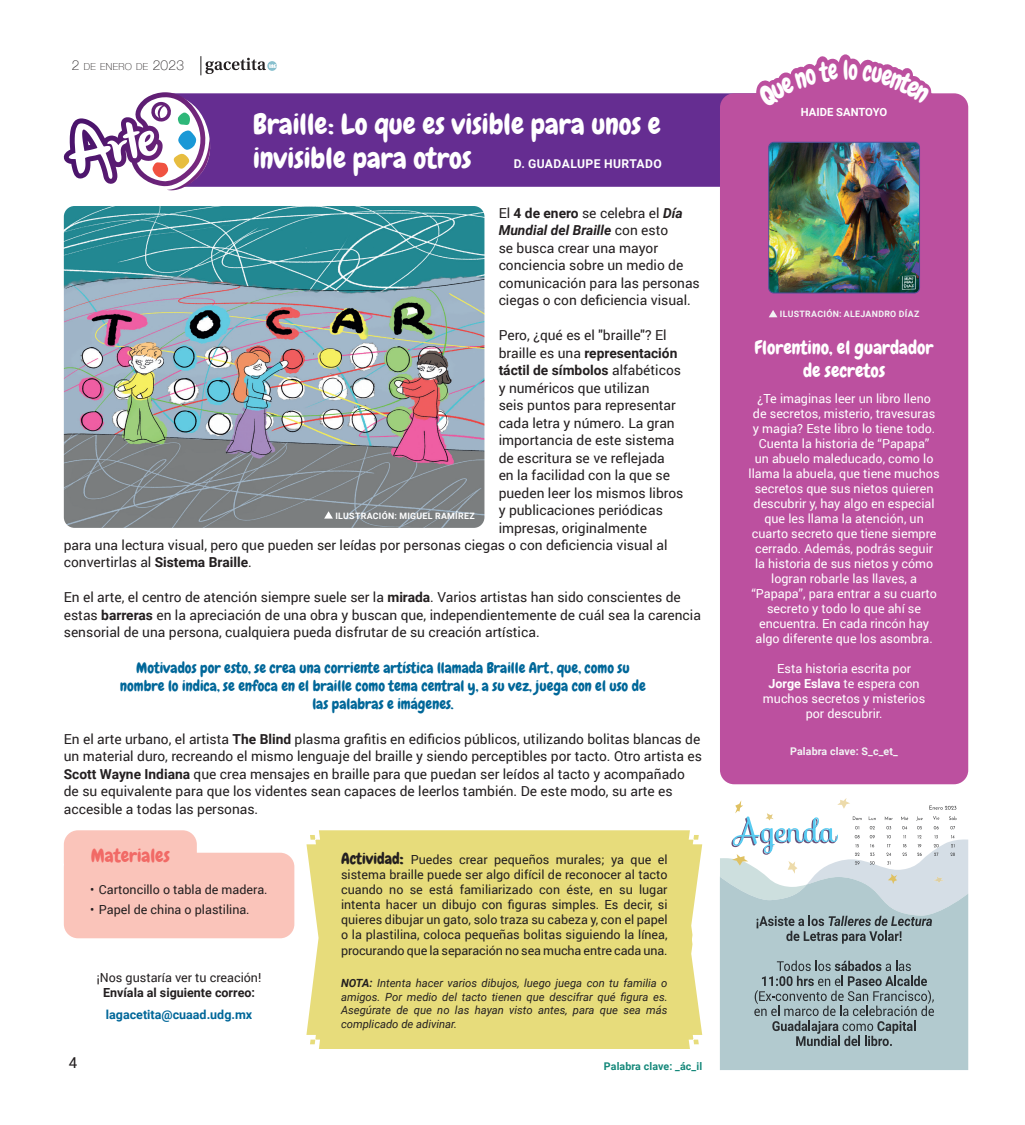
<style>
.page{position:relative;width:1025px;height:1125px;background:#fff}
.page>*{position:absolute;margin:0;border:0;box-sizing:border-box;transform-origin:0 0}
.Títulos{font:28.75px/34.5px "Chewy";color:#fff}
.Básico{font:18.75px "Chewy";color:#fff}
.Básico-2{font:18.75px "Chewy";color:#f16a66}
.Básico-3{font:15px/18px "Chewy";color:#006799;text-align:center}
.t1{font:15px "Roboto";color:#231f20}
.Básico-4{font:13.75px/17.5px "Roboto";color:#231f20}
.Básico-5{font:700 13.75px "Roboto";color:#231f20}
.Básico-6{font:12.5px/15px "Roboto";color:#fff;text-align:center}
.Básico-7{font:12.5px/15px "Roboto";color:#231f20;text-align:justify}
.Básico-8{font:700 12.5px "Roboto";color:#006799}
.AUTOR{font:700 12.12px "Roboto";letter-spacing:.035em;color:#fff}
.Básico-9{font:italic 11.25px/13.5px "Roboto";color:#231f20;text-align:justify}
.t2{font:700 11.25px "Roboto";color:#fff}
.Palab-CLAV{font:700 10.62px "Roboto";letter-spacing:.01em;color:#f2f3f4}
.Palab-CLAV-2{font:700 10.62px "Roboto";letter-spacing:.01em;color:#15887a}
.t3{font:100 9.62px "Helvetica Neue";letter-spacing:.03em;color:#231f20}
.CREDITO{font:700 8.75px "Roboto";letter-spacing:.035em;color:#fff}
.CREDITO-2{font:700 8.75px "Roboto";letter-spacing:.035em;color:#f2f3f4}
.s1{font-size:13.75px}
.s2{font-weight:700}
.s3{font-weight:700;font-style:italic}
.s4{font-weight:400}
.s5{font-family:"Chewy";font-size:15.62px}
.s6{font-family:"Chewy";font-size:20px}
</style>
<div class="page">
<svg style="left:200px;top:56px;width:76px;height:19px"></svg>
<div style="left:163px;top:93px;width:566px;height:94px;background:#652d91"></div>
<div style="left:719px;top:93px;width:248px;height:691px;background:#bc509f;border-radius:14px"></div>
<svg style="left:63px;top:92px;width:144px;height:94px"></svg>
<svg style="left:768px;top:54px;width:163px;height:264px"></svg>
<img style="left:64px;top:206px;width:420px;height:322px">
<svg style="left:324px;top:511px;width:9px;height:8px"></svg>
<div style="left:64px;top:853px;width:230px;height:85px;background:#fac4ba;border-radius:14px"></div>
<div style="left:64px;top:830px;width:133px;height:47px;background:#fac4ba;border-radius:14px"></div>
<div style="left:306px;top:830px;width:396px;height:219px;background:#e7dc7b"></div>
<svg style="left:768px;top:310px;width:9px;height:7px"></svg>
<img style="left:768px;top:142px;width:151px;height:151px">
<div style="left:768px;top:142px;width:151px;height:151px;border:1px solid #4a4b97;border-radius:5px"></div>
<svg style="left:720px;top:798px;width:247px;height:272px"></svg>
<svg style="left:756px;top:60px;width:173px;height:48px"></svg>
<p class="t3" style="left:72px;top:59px;width:114px"><span class="s1">2</span> DE ENERO DE <span class="s1">2023</span></p>
<p class="Títulos" style="left:253px;top:107px;width:409px">Braille: Lo que es visible para unos e invisible para otros</p>
<p class="AUTOR" style="left:513px;top:155px;width:149px">D. GUADALUPE HURTADO</p>
<p class="Básico-4" style="left:498px;top:204px;width:202px">El <span class="s2">4 de enero</span> se celebra el <span class="s3">Día<br>Mundial del Braille</span> con esto<br>se busca crear una mayor conciencia sobre un medio de comunicación para las personas ciegas o con deficiencia visual.</p>
<p class="Básico-4" style="left:498px;top:326px;width:169px">Pero, ¿qué es el "braille"? El</p>
<p class="Básico-5" style="left:498px;top:343px;width:180px"><span class="s4">braille es una</span> representación</p>
<p class="Básico-5" style="left:498px;top:361px;width:184px">táctil de símbolos <span class="s4">alfabéticos</span></p>
<p class="Básico-4" style="left:498px;top:379px;width:152px">y numéricos que utilizan</p>
<p class="Básico-4" style="left:498px;top:396px;width:179px">seis puntos para representar</p>
<p class="Básico-4" style="left:498px;top:414px;width:177px">cada letra y número. La gran</p>
<p class="Básico-4" style="left:498px;top:431px;width:177px">importancia de este sistema</p>
<p class="Básico-4" style="left:498px;top:449px;width:167px">de escritura se ve reflejada</p>
<p class="Básico-4" style="left:498px;top:466px;width:173px">en la facilidad con la que se</p>
<p class="Básico-4" style="left:498px;top:484px;width:186px">pueden leer los mismos libros</p>
<p class="Básico-4" style="left:498px;top:501px;width:166px">y publicaciones periódicas</p>
<p class="Básico-4" style="left:498px;top:519px;width:150px">impresas, originalmente</p>
<p class="Básico-4" style="left:64px;top:536px;width:605px">para una lectura visual, pero que pueden ser leídas por personas ciegas o con deficiencia visual al</p>
<p class="Básico-4" style="left:64px;top:553px;width:189px">convertirlas al <span class="s2">Sistema Braille</span>.</p>
<p class="Básico-4" style="left:64px;top:588px;width:638px">En el arte, el centro de atención siempre suele ser la <span class="s2">mirada</span>. Varios artistas han sido conscientes de estas <span class="s2">barreras</span> en la apreciación de una obra y buscan que, independientemente de cuál sea la carencia sensorial de una persona, cualquiera pueda disfrutar de su creación artística.</p>
<p class="Básico-3" style="left:120px;top:659px;width:527px">Motivados por esto, se crea una corriente artística llamada Braille Art, que, como su nombre lo indica, se enfoca en el braille como tema central y, a su vez, juega con el uso de las palabras e imágenes.</p>
<p class="Básico-4" style="left:64px;top:730px;width:639px">En el arte urbano, el artista <span class="s2">The Blind</span> plasma grafitis en edificios públicos, utilizando bolitas blancas de un material duro, recreando el mismo lenguaje del braille y siendo perceptibles por tacto. Otro artista es <span class="s2">Scott Wayne Indiana</span> que crea mensajes en braille para que puedan ser leídos al tacto y acompañado de su equivalente para que los videntes sean capaces de leerlos también. De este modo, su arte es accesible a todas las personas.</p>
<p class="CREDITO" style="left:335px;top:509px;width:141px">ILUSTRACIÓN: MIGUEL RAMÍREZ</p>
<p class="t1" style="left:69px;top:1052px;width:10px">4</p>
<p class="Básico-2" style="left:91px;top:844px;width:80px">Materiales</p>
<p class="Básico-7" style="left:341px;top:851px;width:328px"><span class="s5">Actividad</span><span class="s6">:</span> Puedes crear pequeños murales; ya que el sistema braille puede ser algo difícil de reconocer al tacto cuando no se está familiarizado con éste, en su lugar intenta hacer un dibujo con figuras simples. Es decir, si quieres dibujar un gato, solo traza su cabeza y, con el papel o la plastilina, coloca pequeñas bolitas siguiendo la línea,</p>
<p class="Básico-7" style="left:341px;top:943px;width:328px">procurando que la separación no sea mucha entre cada una.</p>
<p class="Básico-9" style="left:341px;top:976px;width:328px"><span class="s2">NOTA:</span> Intenta hacer varios dibujos, luego juega con tu familia o amigos. Por medio del tacto tienen que descifrar qué figura es.<br>Asegúrate de que no las hayan visto antes, para que sea más complicado de adivinar.</p>
<p class="Básico-7" style="left:90px;top:881px;width:179px">• Cartoncillo o tabla de madera.</p>
<p class="Básico-7" style="left:90px;top:901px;width:161px">• Papel de china o plastilina.</p>
<p class="Básico-7" style="left:97px;top:969px;width:166px;text-align:center">¡Nos gustaría ver tu creación!<br><span class="s2">Envíala al siguiente correo:</span></p>
<p class="Básico-8" style="left:106px;top:1006px;width:148px">lagacetita@cuaad.udg.mx</p>
<p class="Palab-CLAV-2" style="left:603px;top:1059px;width:100px">Palabra clave: _ác_il</p>
<p class="t2" style="left:800px;top:104px;width:88px">HAIDE SANTOYO</p>
<p class="CREDITO-2" style="left:779px;top:308px;width:141px">ILUSTRACIÓN: ALEJANDRO DÍAZ</p>
<p class="Básico" style="left:754px;top:336px;width:180px">Florentino, el guardador</p>
<p class="Básico" style="left:802px;top:358px;width:84px">de secretos</p>
<p class="Básico-6" style="left:748px;top:391px;width:192px">¿Te imaginas leer un libro lleno<br>de secretos, misterio, travesuras y magia? Este libro lo tiene todo.<br>Cuenta la historia de “Papapa”<br>un abuelo maleducado, como lo llama la abuela, que tiene muchos secretos que sus nietos quieren descubrir y, hay algo en especial que les llama la atención, un cuarto secreto que tiene siempre cerrado. Además, podrás seguir la historia de sus nietos y cómo logran robarle las llaves, a “Papapa”, para entrar a su cuarto secreto y todo lo que ahí se encuentra. En cada rincón hay algo diferente que los asombra.</p>
<p class="Básico-6" style="left:776px;top:661px;width:135px">Esta historia escrita por</p>
<p class="Básico-6" style="left:762px;top:676px;width:164px"><span class="s2">Jorge Eslava</span> te espera con muchos secretos y misterios</p>
<p class="Básico-6" style="left:805px;top:706px;width:78px">por descubrir.</p>
<p class="Palab-CLAV" style="left:790px;top:744px;width:109px">Palabra clave: S_c_et_</p>
</div>
